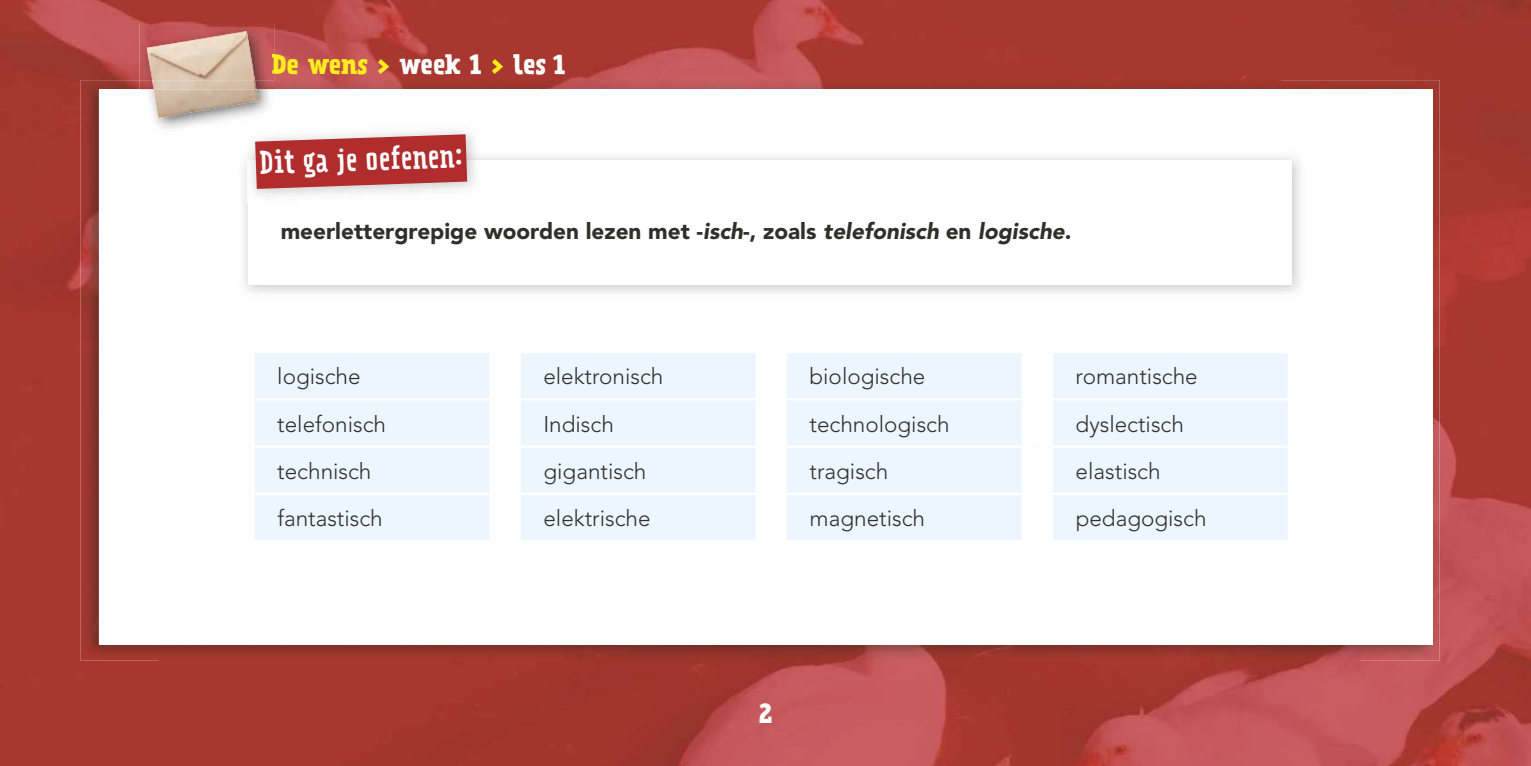
<style>
.page{position:relative;width:1531px;height:766px;background:#fff}
.page>*{position:absolute;margin:0;border:0;box-sizing:border-box;transform-origin:0 0}
.t1{font:29.25px "Prater Serif OT";color:#fff}
.t2{font:700 24.75px "Prater Serif OT";letter-spacing:-.02em;color:#fff}
.t3{font:300 22.5px "Avenir LT Std";color:#2f2f2e}
.t4{font:900 22.5px "Avenir LT Std";color:#2f2f2e}
.s1{color:#ffed1d}
.s2{font-style:italic}
</style>
<div class="page">
<img style="left:0;top:0;width:1531px;height:765px">
<img style="left:81px;top:80px;width:79px;height:580px">
<img style="left:274px;top:80px;width:1005px;height:9px">
<img style="left:1279px;top:80px;width:160px;height:72px">
<img style="left:1360px;top:152px;width:79px;height:508px">
<img style="left:160px;top:644px;width:1200px;height:16px">
<div style="left:99px;top:89px;width:1333px;height:555px;background:#fff"></div>
<div style="left:255px;top:353px;width:1032px;height:187px;background:#edf6fe"></div>
<div style="left:489px;top:353px;width:32px;height:45px;background:#fff"></div>
<div style="left:755px;top:353px;width:32px;height:45px;background:#fff"></div>
<div style="left:1021px;top:353px;width:32px;height:45px;background:#fff"></div>
<div style="left:489px;top:400px;width:32px;height:45px;background:#fff"></div>
<div style="left:755px;top:400px;width:32px;height:45px;background:#fff"></div>
<div style="left:1021px;top:400px;width:32px;height:45px;background:#fff"></div>
<div style="left:489px;top:447px;width:32px;height:45px;background:#fff"></div>
<div style="left:755px;top:447px;width:32px;height:45px;background:#fff"></div>
<div style="left:1021px;top:447px;width:32px;height:45px;background:#fff"></div>
<div style="left:489px;top:495px;width:32px;height:45px;background:#fff"></div>
<div style="left:755px;top:495px;width:32px;height:45px;background:#fff"></div>
<div style="left:1021px;top:495px;width:32px;height:45px;background:#fff"></div>
<hr style="left:255px;top:398px;width:250px;height:2px;background:#fff">
<hr style="left:505px;top:398px;width:266px;height:2px;background:#fff">
<hr style="left:771px;top:398px;width:266px;height:2px;background:#fff">
<hr style="left:1037px;top:398px;width:250px;height:2px;background:#fff">
<hr style="left:255px;top:445px;width:250px;height:2px;background:#fff">
<hr style="left:505px;top:445px;width:266px;height:2px;background:#fff">
<hr style="left:771px;top:445px;width:266px;height:2px;background:#fff">
<hr style="left:1037px;top:445px;width:250px;height:2px;background:#fff">
<hr style="left:255px;top:492px;width:250px;height:3px;background:#fff">
<hr style="left:505px;top:492px;width:266px;height:3px;background:#fff">
<hr style="left:771px;top:492px;width:266px;height:3px;background:#fff">
<hr style="left:1037px;top:492px;width:250px;height:3px;background:#fff">
<img style="left:248px;top:160px;width:234px;height:43px">
<svg style="left:255px;top:134px;width:212px;height:55px;background:#b84748"></svg>
<img style="left:140px;top:24px;width:134px;height:105px">
<img style="left:272px;top:54px;width:2px;height:20px">
<img style="left:245px;top:124px;width:29px;height:10px">
<img style="left:147px;top:31px;width:108px;height:49px">
<img style="left:152px;top:80px;width:104px;height:9px">
<img style="left:154px;top:89px;width:104px;height:29px">
<p class="t2" style="left:272px;top:47px;width:295px"><span class="s1">De wens &gt;</span> week 1 <span class="s1">&gt;</span> les 1</p>
<h1 class="t1" style="left:259px;top:144px;width:204px;rotate:-2deg">Dit ga je oefenen:</h1>
<p class="t4" style="left:281px;top:218px;width:792px">meerlettergrepige woorden lezen met -<span class="s2">isch</span>-, zoals <span class="s2">telefonisch</span> en <span class="s2">logische</span>.</p>
<p class="t3" style="left:277px;top:363px;width:85px">logische</p>
<p class="t3" style="left:543px;top:363px;width:122px">elektronisch</p>
<p class="t3" style="left:809px;top:363px;width:117px">biologische</p>
<p class="t3" style="left:1075px;top:363px;width:124px">romantische</p>
<p class="t3" style="left:277px;top:410px;width:110px">telefonisch</p>
<p class="t3" style="left:543px;top:410px;width:72px">Indisch</p>
<p class="t3" style="left:809px;top:410px;width:142px">technologisch</p>
<p class="t3" style="left:1075px;top:410px;width:110px">dyslectisch</p>
<p class="t3" style="left:277px;top:457px;width:96px">technisch</p>
<p class="t3" style="left:543px;top:457px;width:104px">gigantisch</p>
<p class="t3" style="left:809px;top:457px;width:80px">tragisch</p>
<p class="t3" style="left:1075px;top:457px;width:86px">elastisch</p>
<p class="t3" style="left:277px;top:505px;width:107px">fantastisch</p>
<p class="t3" style="left:543px;top:505px;width:109px">elektrische</p>
<p class="t3" style="left:809px;top:505px;width:117px">magnetisch</p>
<p class="t3" style="left:1075px;top:505px;width:132px">pedagogisch</p>
<p class="t2" style="left:759px;top:695px;width:15px">2</p>
</div>
